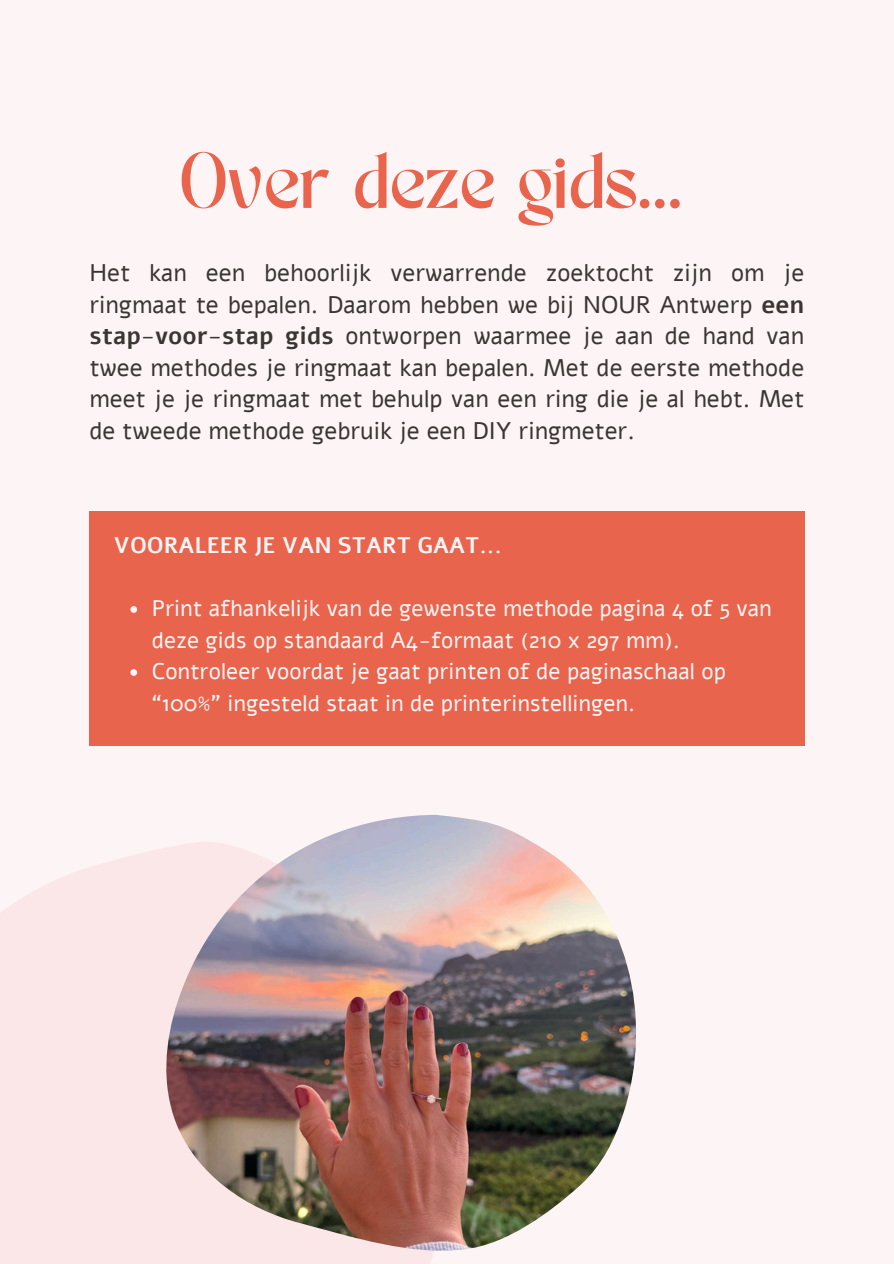
<style>
.page{position:relative;width:894px;height:1264px;background:#fff}
.page>*{position:absolute;margin:0;border:0;box-sizing:border-box;transform-origin:0 0}
.t1{font:55.5px "TANMERINGUE";color:#e9644d}
.t2{font:24px/31.5px "Alef";color:#393633;text-align:justify}
.t3{font:22.5px/31.5px "Alef";color:#fdf5f5}
.t4{font:700 22.5px "Alef";color:#fdf5f5}
.s1{font-weight:700}
</style>
<div class="page">
<div style="left:0;top:0;width:893px;height:1263px;background:#fdf5f5"></div>
<div style="left:0;top:848px;width:442px;height:415px;background:#fbe7e7"></div>
<img style="left:166px;top:814px;width:470px;height:436px">
<div style="left:89px;top:511px;width:715px;height:234px;background:#e9644d"></div>
<svg style="left:130px;top:606px;width:7px;height:7px"></svg>
<svg style="left:130px;top:669px;width:7px;height:7px"></svg>
<h2 class="t1" style="left:179px;top:152px;width:504px">Over deze gids...</h2>
<p class="t2" style="left:89px;top:257px;width:716px">Het kan een behoorlijk verwarrende zoektocht zijn om je ringmaat te bepalen. Daarom hebben we bij NOUR Antwerp <span class="s1">een stap-voor-stap gids</span> ontworpen waarmee je aan de hand van twee methodes je ringmaat kan bepalen. Met de eerste methode meet je je ringmaat met behulp van een ring die je al hebt. Met de tweede methode gebruik je een DIY ringmeter.</p>
<p class="t4" style="left:113px;top:530px;width:390px">VOORALEER JE VAN START GAAT...</p>
<p class="t3" style="left:152px;top:593px;width:621px">Print afhankelijk van de gewenste methode pagina 4 of 5 van deze gids op standaard A4-formaat (210 x 297 mm).</p>
<p class="t3" style="left:152px;top:656px;width:575px">Controleer voordat je gaat printen of de paginaschaal op “100%” ingesteld staat in de printerinstellingen.</p>
</div>
